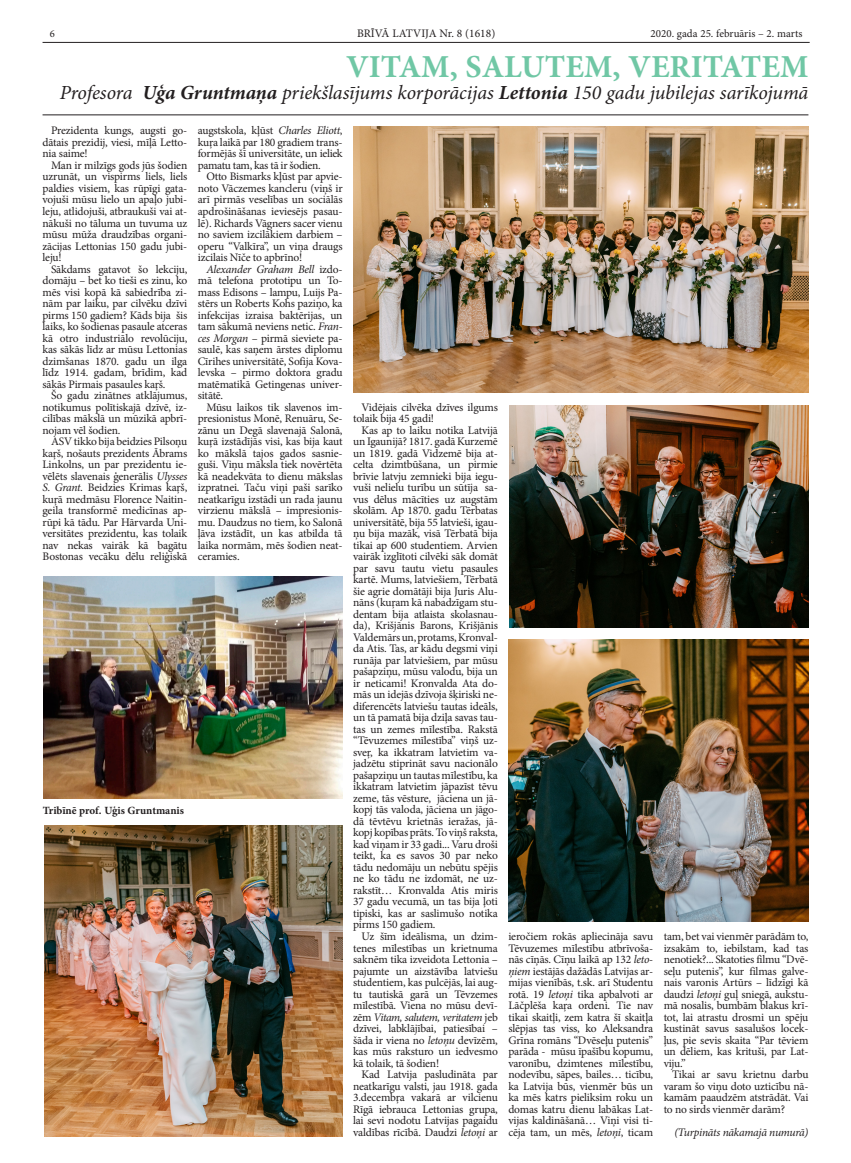
<style>
.page{position:relative;width:851px;height:1163px;background:#fff}
.page>*{position:absolute;margin:0;border:0;box-sizing:border-box;transform-origin:0 0}
.t1{font:700 32px "Minion Pro";color:#70c7a5}
.t2{font:italic 20px "Minion Pro";letter-spacing:-.005em;color:#231f20}
.t3{font:11.5px/11.5px "Minion Pro";letter-spacing:-.015em;color:#231f20;text-align:justify}
.t4{font:italic 11.5px "Minion Pro";letter-spacing:-.03em;color:#231f20}
.t5{font:11px "Minion Pro";color:#231f20}
.t6{font:700 11px "Minion Pro";letter-spacing:-.005em;color:#231f20}
.t7{font:10.5px "Minion Pro";color:#231f20}
.s1{font-weight:700}
.s2{font-style:italic}
</style>
<div class="page">
<hr style="left:43px;top:42px;width:766px;height:1px;background:#231f20">
<hr style="left:43px;top:114px;width:765px;height:1px;background:#231f20">
<img style="left:44px;top:576px;width:298px;height:222px">
<img style="left:508px;top:639px;width:300px;height:282px">
<img style="left:509px;top:405px;width:299px;height:222px">
<img style="left:44px;top:825px;width:298px;height:311px">
<img style="left:353px;top:126px;width:455px;height:267px">
<p class="t7" style="left:50px;top:26px;width:7px">6</p>
<p class="t3" style="left:357px;top:28px;width:140px">BRĪVĀ LATVIJA Nr. 8 (1618)</p>
<p class="t5" style="left:650px;top:26px;width:153px">2020. gada 25. februāris – 2. marts</p>
<h1 class="t1" style="left:346px;top:44px;width:464px">VITAM, SALUTEM, VERITATEM</h1>
<h2 class="t2" style="left:60px;top:79px;width:750px">Profesora <span class="s1">Uģa Gruntmaņa</span> priekšlasījums korporācijas <span class="s1">Lettonia</span> 150 gadu jubilejas sarīkojumā</h2>
<p class="t3" style="left:198px;top:125px;width:146px">augstskola, kļūst <span class="s2">Charles Eliott</span>, kuŗa laikā par 180 gradiem trans&shy;formējās šī universitāte, un ieliek pamatu tam, kas tā ir šodien.</p>
<p class="t3" style="left:198px;top:171px;width:146px;text-indent:8px">Otto Bismarks kļūst par apvie&shy;noto Vāczemes kancleru (viņš ir arī pirmās veselības un sociālās apdrošināšanas ieviesējs pasau&shy;lē). Richards Vāgners sacer vienu no saviem izcilākiem darbiem – operu “Valkīra”, un viņa draugs izcilais Nīče to apbrīno!</p>
<p class="t3" style="left:198px;top:263px;width:146px;text-align:left;text-indent:8px"><span class="s2">Alexander Graham Bell</span> izdo&shy;mā telefona prototipu un To---- mass Edisons – lampu, Luijs Pa&shy;stērs un Roberts Kohs paziņo, ka infekcijas izraisa baktērijas, un tam sākumā neviens netic. <span class="s2">Fran&shy;ces Morgan</span> – pirmā sieviete pa&shy;saulē, kas saņem ārstes diplomu<br>Cīrihes universitātē, Sofija Kova&shy;levska – pirmo doktora gradu matēmatikā Getingenas univer&shy;sitātē.</p>
<p class="t3" style="left:198px;top:401px;width:146px;text-align:left;text-indent:9px">Mūsu laikos tik slavenos im&shy;presionistus Monē, Renuāru, Se&shy;zānu un Degā slavenajā Salonā, kuŗā izstādījās visi, kas bija kaut ko mākslā tajos gados sasnie-- guši. Viņu māksla tiek novērtēta kā neadekvāta to dienu mākslas izpratnei. Taču viņi paši sarīko neatkarīgu izstādi un rada jaunu virzienu mākslā – impresionis&shy;mu. Daudzus no tiem, ko Salonā ļāva izstādīt, un kas atbilda tā laika normām, mēs šodien neat&shy;ceramies.</p>
<p class="t3" style="left:353px;top:401px;width:146px;text-indent:8px">Vidējais cilvēka dzīves ilgums tolaik bija 45 gadi!</p>
<p class="t3" style="left:43px;top:125px;width:146px;text-indent:9px">Prezidenta kungs, augsti go&shy;dātais prezidij, viesi, mīļā Letto&shy;nia saime!</p>
<p class="t3" style="left:43px;top:159px;width:146px;text-indent:8px">Man ir milzīgs gods jūs šodien uzrunāt, un vispirms liels, liels paldies visiem, kas rūpīgi gata&shy;vojuši mūsu lielo un apaļo jubi&shy;leju, atlidojuši, atbraukuši vai at&shy;nākuši no tāluma un tuvuma uz mūsu mūža draudzības organi&shy;zācijas Lettonias 150 gadu jubi&shy;leju!</p>
<p class="t3" style="left:43px;top:263px;width:146px;text-indent:8px">Sākdams gatavot šo lekciju, domāju – bet ko tieši es zinu, ko mēs visi kopā kā sabiedrība zi&shy;nām par laiku, par cilvēku dzīvi pirms 150 gadiem? Kāds bija šis laiks, ko šodienas pasaule atceras kā otro industriālo revolūciju, kas sākās līdz ar mūsu Lettonias dzimšanas 1870. gadu un ilga līdz 1914. gadam, brīdim, kad sākās Pirmais pasaules kaŗš.</p>
<p class="t3" style="left:43px;top:389px;width:146px;text-indent:8px">Šo gadu zinātnes atklājumus, notikumus polītiskajā dzīvē, iz&shy;cilības mākslā un mūzikā apbrī&shy;nojam vēl šodien.</p>
<p class="t3" style="left:43px;top:435px;width:146px;text-indent:8px">ASV tikko bija beidzies Pilsoņu kaŗš, nošauts prezidents Ābrams Linkolns, un par prezidentu ie&shy;vēlēts slavenais ģenerālis <span class="s2">Ulysses S. Grant.</span> Beidzies Krimas kaŗš, kuŗā medmāsu Florence Naitin&shy;geila transformē medicīnas ap&shy;rūpi kā tādu. Par Hārvarda Uni&shy;versitātes prezidentu, kas tolaik nav nekas vairāk kā bagātu Bostonas vecāku dēlu reliģiskā</p>
<p class="t3" style="left:353px;top:424px;width:146px;text-align:left;text-indent:8px">Kas ap to laiku notika Latvijā un Igaunijā? 1817. gadā Kurzemē un 1819. gadā Vidzemē bija at&shy;celta dzimtbūšana, un pirmie brīvie latvju zemnieki bija iegu&shy;vuši nelielu turību un sūtīja sa&shy;vus dēlus mācīties uz augstām skolām. Ap 1870. gadu Tērbatas universitātē, bija 55 latvieši, igau&shy;ņu bija mazāk, visā Tērbatā bija tikai ap 600 studentiem. Arvien vairāk izglītoti cilvēki sāk domāt par savu tautu vietu pasaules kartē. Mums, latviešiem, Tērbatā šie agrie domātāji bija Juris Alu&shy;nāns (kuŗam kā nabadzīgam stu&shy;dentam bija atlaista skolasnau&shy;da), Krišjānis Barons, Krišjānis<br>Valdemārs un, protams, Kronval&shy;da Atis. Tas, ar kādu degsmi viņi runāja par latviešiem, par mūsu pašapziņu, mūsu valodu, bija un ir neticami! Kronvalda Ata do&shy;mās un idejās dzīvoja šķiriski ne&shy;diferencēts latviešu tautas ideāls, un tā pamatā bija dziļa savas tau&shy;tas un zemes mīlestība. Rakstā “Tēvuzemes mīlestība” viņš uz&shy;sveŗ, ka ikkatram latvietim va&shy;jadzētu stiprināt savu nacionālo pašapziņu un tautas mīlestību, ka ikkatram latvietim jāpazīst tēvu zeme, tās vēsture, jāciena un jā&shy;kopj tās valoda, jāciena un jāgo-- dā tēvtēvu krietnās ieražas, jā-- kopj kopības prāts. To viņš raksta, kad viņam ir 33 gadi... Varu droši teikt, ka es savos 30 par neko tādu nedomāju un nebūtu spējis ne ko tādu ne izdomāt, ne uz&shy;rakstīt… Kronvalda Atis miris<br>37 gadu vecumā, un tas bija ļoti tipiski, kas ar saslimušo notika pirms 150 gadiem.</p>
<p class="t3" style="left:353px;top:930px;width:146px;text-indent:8px">Uz šīm ideālisma, un dzim&shy;tenes mīlestības un krietnuma saknēm tika izveidota Lettonia – pajumte un aizstāvība latviešu studentiem, kas pulcējās, lai aug&shy;tu tautiskā garā un Tēvzemes mīlestībā. Viena no mūsu devī&shy;zēm <span class="s2">Vitam, salutem, veritatem</span> jeb dzīvei, labklājībai, patiesībai – šāda ir viena no <span class="s2">letoņu</span> devīzēm, kas mūs raksturo un iedvesmo kā tolaik, tā šodien!</p>
<p class="t3" style="left:353px;top:1068px;width:146px;text-indent:8px">Kad Latvija pasludināta par neatkarīgu valsti, jau 1918. gada 3.decembŗa vakarā ar vilcienu Rīgā iebrauca Lettonias grupa, lai sevi nodotu Latvijas pagaidu valdības rīcībā. Daudzi <span class="s2">letoņi</span> ar</p>
<p class="t6" style="left:43px;top:802px;width:143px">Tribīnē prof. Uģis Gruntmanis</p>
<p class="t3" style="left:508px;top:930px;width:146px">ieročiem rokās apliecināja savu Tēvuzemes mīlestību atbrīvoša&shy;nās cīņās. Cīņu laikā ap 132 <span class="s2">leto&shy;ņiem</span> iestājās dažādās Latvijas ar&shy;mijas vienībās, t.sk. arī Studentu rotā. 19 <span class="s2">letoņi</span> tika apbalvoti ar Lāčplēša kaŗa ordeni. Tie nav tikai skaitļi, zem katra šī skaitļa slēpjas tas viss, ko Aleksandra Grīna romāns “Dvēseļu putenis” parāda - mūsu īpašību kopumu, varonību, dzimtenes mīlestību, nodevību, sāpes, bailes… ticību, ka Latvija būs, vienmēr būs un ka mēs katrs pieliksim roku un domas katru dienu labākas Lat&shy;vijas kaldināšanā… Viņi visi ti&shy;cēja tam, un mēs, <span class="s2">letoņi</span>, ticam</p>
<p class="t3" style="left:663px;top:930px;width:146px;text-align:left">tam, bet vai vienmēr parādām to, izsakām to, iebilstam, kad tas nenotiek?... Skatoties filmu “Dvē&shy;seļu putenis”, kur filmas galve&shy;nais varonis Artūrs – līdzīgi kā daudzi <span class="s2">letoņi</span> guļ sniegā, aukstu&shy;mā nosalis, bumbām blakus krī&shy;tot, lai atrastu drosmi un spēju kustināt savus sasalušos locek-- ļus, pie sevis skaita “Par tēviem un dēliem, kas krituši, par Lat&shy;viju.”</p>
<p class="t3" style="left:663px;top:1068px;width:146px;text-indent:8px">Tikai ar savu krietnu darbu varam šo viņu doto uzticību nā&shy;kamām paaudzēm atstrādāt. Vai to no sirds vienmēr darām?</p>
<p class="t4" style="left:674px;top:1123px;width:135px">(Turpināts nākamajā numurā)</p>
</div>
